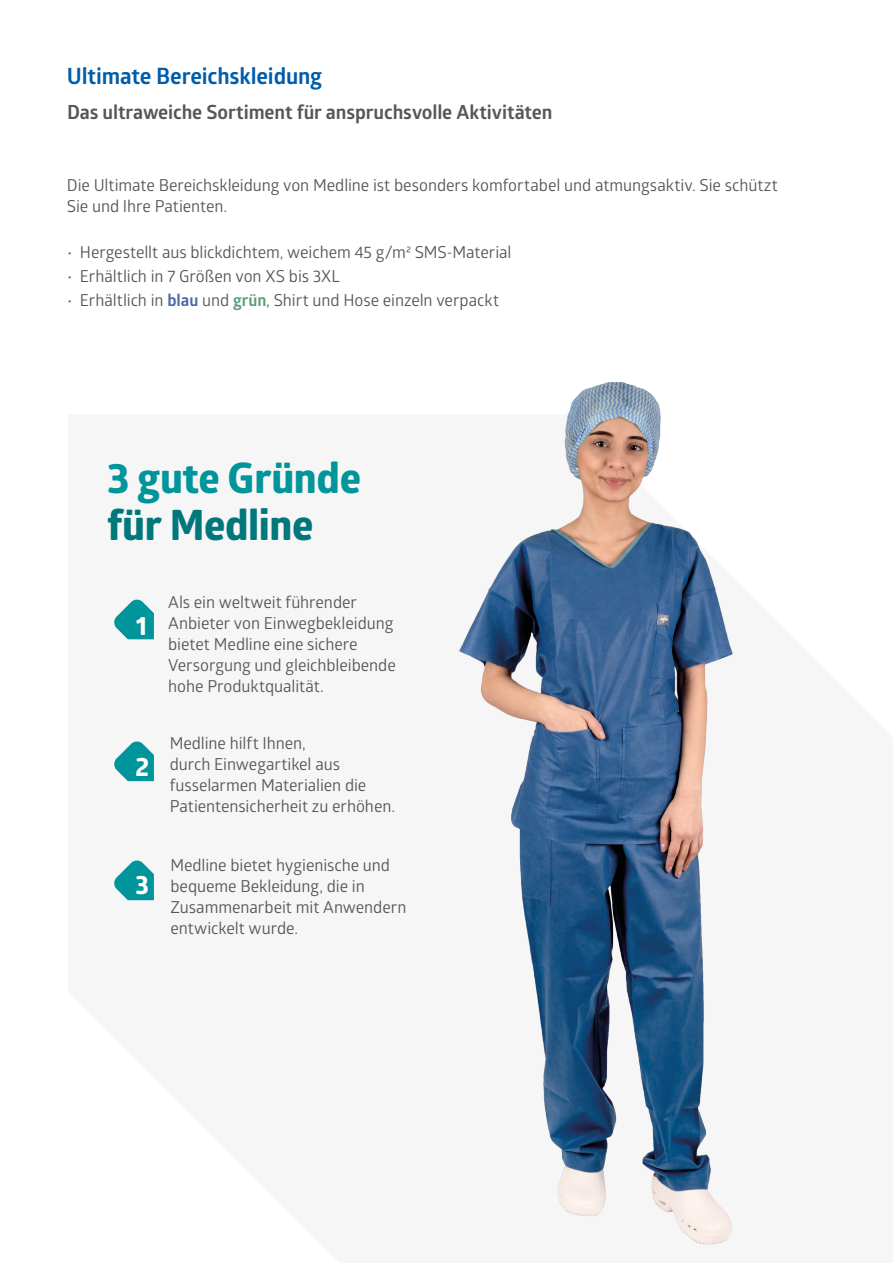
<style>
.page{position:relative;width:893px;height:1263px;background:#fff}
.page>*{position:absolute;margin:0;border:0;box-sizing:border-box;transform-origin:0 0}
.t1{font:700 42px "Globerx";letter-spacing:-.01em;color:#00949b}
.t2{font:700 42px "Globerx";letter-spacing:-.01em;color:#00777b}
.t3{font:700 26.25px "Globerx";color:#fff;scale:.96 1}
.t4{font:700 22.5px "Glober";letter-spacing:-.005em;color:#005da9}
.t5{font:700 19.5px "Glober";letter-spacing:-.005em;color:#575756}
.t6{font:16.5px/21px "Glober";letter-spacing:-.005em;color:#575756}
.s1{font-weight:700;color:#4c68aa}
.s2{font-weight:700;color:#5d9e79}
</style>
<div class="page">
<img style="left:459px;top:382px;width:274px;height:863px">
<svg style="left:114px;top:599px;width:40px;height:40px"></svg>
<svg style="left:114px;top:741px;width:40px;height:40px"></svg>
<svg style="left:114px;top:860px;width:40px;height:40px"></svg>
<p class="t4" style="left:67px;top:60px;width:257px">Ultimate Bereichskleidung</p>
<p class="t5" style="left:67px;top:99px;width:487px">Das ultraweiche Sortiment für anspruchsvolle Aktivitäten</p>
<p class="t6" style="left:67px;top:174px;width:712px">Die Ultimate Bereichskleidung von Medline ist besonders komfortabel und atmungsaktiv. Sie schützt<br>Sie und Ihre Patienten.</p>
<p class="t6" style="left:67px;top:241px;width:446px">• Hergestellt aus blickdichtem, weichem 45 g/m² SMS-Material</p>
<p class="t6" style="left:67px;top:265px;width:274px">• Erhältlich in 7 Größen von XS bis 3XL</p>
<p class="t6" style="left:67px;top:289px;width:434px">• Erhältlich in <span class="s1">blau</span> und <span class="s2">grün</span>, Shirt und Hose einzeln verpackt</p>
<p class="t1" style="left:107px;top:448px;width:255px">3 gute Gründe</p>
<p class="t2" style="left:107px;top:494px;width:208px">für Medline</p>
<p class="t3" style="left:136px;top:606px;width:13px">1</p>
<p class="t3" style="left:135px;top:747px;width:16px">2</p>
<p class="t3" style="left:136px;top:866px;width:15px">3</p>
<p class="t6" style="left:168px;top:591px;width:229px">Als ein weltweit führender<br>Anbieter von Einwegbekleidung bietet Medline eine sichere<br>Versorgung und gleichbleibende hohe Produktqualität.</p>
<p class="t6" style="left:170px;top:732px;width:227px">Medline hilft Ihnen,<br>durch Einwegartikel aus fusselarmen Materialien die<br>Patientensicherheit zu erhöhen.</p>
<p class="t6" style="left:170px;top:854px;width:237px">Medline bietet hygienische und bequeme Bekleidung, die in<br>Zusammenarbeit mit Anwendern entwickelt wurde.</p>
</div>
